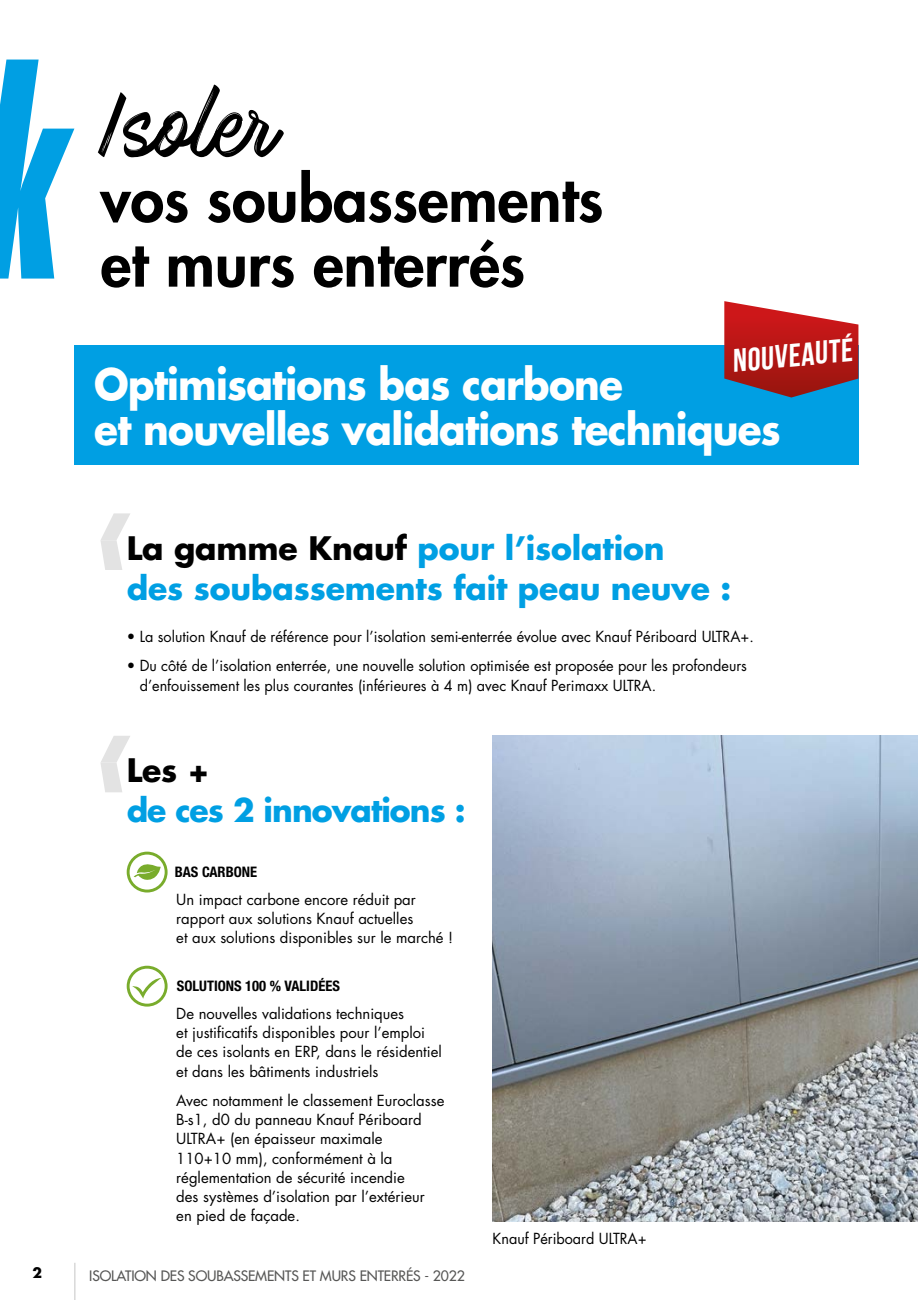
<style>
.page{position:relative;width:918px;height:1300px;background:#fff}
.page>*{position:absolute;margin:0;border:0;box-sizing:border-box;transform-origin:0 0}
.t1{font:80.5px "Mark My Words";color:#000}
.t2{font:800 61.25px/64.8px "Futura Std";color:#000}
.t3{font:700 42px/45.1px "Futura Std";letter-spacing:-.02em;color:#fff;scale:.93 1}
.t4{font:32.38px "Bebas Neue";color:#fff}
.t5{font:700 31.5px/40.2px "Futura Std";letter-spacing:-.005em;color:#009fe3}
.t6{font:700 31.5px "Futura Std";letter-spacing:-.03em;color:#009fe3}
.t7{font:700 31.5px "Futura Std";color:#000}
.t8{font:14.88px/19.2px "Futura Std";color:#000}
.t9{font:700 condensed 14.53px "Helvetica Neue LT Std";color:#000}
.t10{font:500 14px "Futura Std";letter-spacing:-.01em;color:#575756}
.t11{font:700 14px "Futura Std";color:#000}
.s1{color:#000}
</style>
<div class="page">
<hr style="left:74px;top:1262px;width:1px;height:38px;background:#c6c6c6">
<svg style="left:127px;top:851px;width:41px;height:41px"></svg>
<svg style="left:127px;top:965px;width:41px;height:41px"></svg>
<svg style="left:100px;top:736px;width:30px;height:56px"></svg>
<img style="left:492px;top:736px;width:426px;height:485px">
<svg style="left:0;top:60px;width:74px;height:218px"></svg>
<svg style="left:100px;top:513px;width:30px;height:57px"></svg>
<div style="left:74px;top:346px;width:784px;height:119px;background:#009fe3"></div>
<svg style="left:724px;top:301px;width:134px;height:96px"></svg>
<h1 class="t1" style="left:101px;top:82px;width:179px">Isoler</h1>
<h2 class="t2" style="left:101px;top:167px;width:504px">vos soubassements et murs enterrés</h2>
<h3 class="t4" style="left:730px;top:343px;width:122px;rotate:-5deg">NOUVEAUTÉ</h3>
<h3 class="t3" style="left:94px;top:361px;width:740px">Optimisations bas carbone<br>et nouvelles validations techniques</h3>
<h3 class="t5" style="left:127px;top:527px;width:606px"><span class="s1">La gamme Knauf</span> pour l’isolation<br>des soubassements fait peau neuve :</h3>
<p class="t8" style="left:127px;top:627px;width:628px">• La solution Knauf de référence pour l’isolation semi-enterrée évolue avec Knauf Périboard ULTRA+.</p>
<p class="t8" style="left:140px;top:656px;width:609px;text-indent:-13px">• Du côté de l’isolation enterrée, une nouvelle solution optimisée est proposée pour les profondeurs d’enfouissement les plus courantes (inférieures à 4 m) avec Knauf Perimaxx ULTRA.</p>
<h3 class="t7" style="left:127px;top:749px;width:84px">Les +</h3>
<h3 class="t6" style="left:127px;top:789px;width:340px">de ces 2 innovations :</h3>
<p class="t9" style="left:175px;top:863px;width:84px">BAS CARBONE</p>
<p class="t8" style="left:176px;top:890px;width:278px">Un impact carbone encore réduit par rapport aux solutions Knauf actuelles<br>et aux solutions disponibles sur le marché !</p>
<p class="t9" style="left:177px;top:977px;width:164px">SOLUTIONS 100 % VALIDÉES</p>
<p class="t8" style="left:176px;top:1004px;width:267px">De nouvelles validations techniques<br>et justificatifs disponibles pour l’emploi de ces isolants en ERP, dans le résidentiel et dans les bâtiments industriels</p>
<p class="t8" style="left:176px;top:1091px;width:270px">Avec notamment le classement Euroclasse B-s1, d0 du panneau Knauf Périboard ULTRA+ (en épaisseur maximale<br>110+10 mm), conformément à la réglementation de sécurité incendie<br>des systèmes d’isolation par l’extérieur<br>en pied de façade.</p>
<p class="t11" style="left:32px;top:1263px;width:11px">2</p>
<p class="t10" style="left:89px;top:1267px;width:377px">ISOLATION DES SOUBASSEMENTS ET MURS ENTERRÉS - 2022</p>
<p class="t8" style="left:492px;top:1228px;width:155px">Knauf Périboard ULTRA+</p>
</div>
